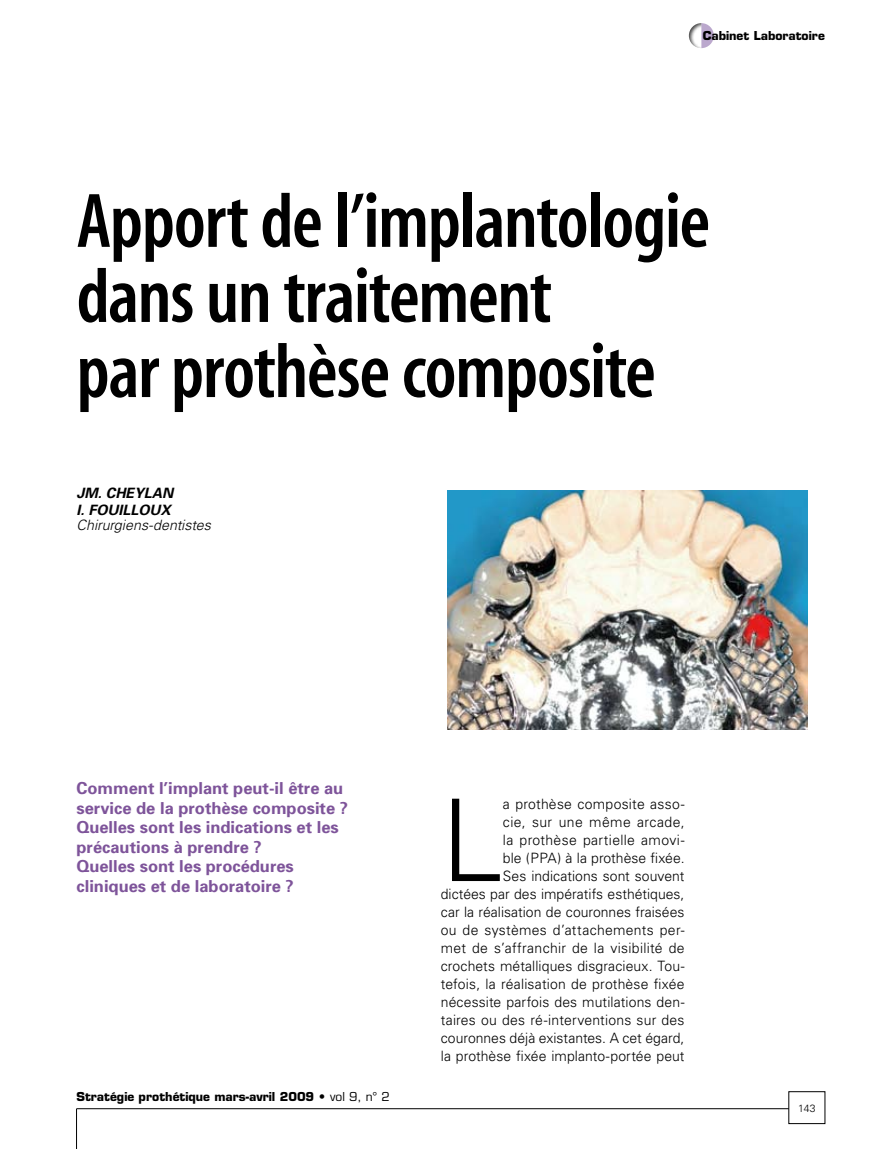
<style>
.page{position:relative;width:893px;height:1149px;background:#fff}
.page>*{position:absolute;margin:0;border:0;box-sizing:border-box;transform-origin:0 0}
.t1{font:300 114px "Univers";color:#000}
.t2{font:600 condensed 78px/75px "Myriad";letter-spacing:-.015em;color:#000}
.t3{font:700 16.5px/19.5px "Univers";color:#7e549a}
.t4{font:300 14.25px/18px "Univers";letter-spacing:.01em;color:#000;text-align:right}
.t5{font:italic 700 14.25px/17.1px "Univers";color:#000}
.t6{font:italic 300 14.25px "Univers";color:#000}
.t7{font:700 12px "Eurostile";color:#000}
.t8{font:300 10.5px "Univers";color:#000}
.s1{font-weight:400}
</style>
<div class="page">
<hr style="left:77px;top:1108px;width:712px;height:1px;background:#000">
<hr style="left:76px;top:1108px;width:1px;height:40px;background:#000">
<svg style="left:703px;top:23px;width:11px;height:25px"></svg>
<div style="left:686px;top:23px;width:17px;height:27px;background:#000;opacity:.75"></div>
<img style="left:447px;top:490px;width:361px;height:239px">
<p class="t7" style="left:703px;top:28px;width:124px">Cabinet Laboratoire</p>
<h2 class="t2" style="left:77px;top:187px;width:635px">Apport de l’implantologie dans un traitement<br>par prothèse composite</h2>
<p class="t5" style="left:77px;top:484px;width:98px">JM. CHEYLAN<br>I. FOUILLOUX</p>
<p class="t6" style="left:77px;top:516px;width:136px">Chirurgiens-dentistes</p>
<p class="t3" style="left:77px;top:778px;width:273px">Comment l’implant peut-il être au service de la prothèse composite ?<br>Quelles sont les indications et les précautions à prendre ?<br>Quelles sont les procédures cliniques et de laboratoire ?</p>
<p class="t7" style="left:77px;top:1089px;width:315px">Stratégie prothétique mars-avril 2009 • <span class="s1">vol 9, n° 2</span></p>
<h1 class="t1" style="left:441px;top:771px;width:64px">L</h1>
<p class="t4" style="left:441px;top:794px;width:245px">a prothèse composite asso-<br>cie, sur une même arcade,<br>la prothèse partielle amovi-<br>ble (PPA) à la prothèse fixée.<br>Ses indications sont souvent<br>dictées par des impératifs esthétiques, car la réalisation de couronnes fraisées ou de systèmes d’attachements per&shy;met de s’affranchir de la visibilité de crochets métalliques disgracieux. Tou&shy;tefois, la réalisation de prothèse fixée nécessite parfois des mutilations den&shy;taires ou des ré-interventions sur des couronnes déjà existantes. A cet égard, la prothèse fixée implanto-portée peut</p>
<p class="t8" style="left:798px;top:1101px;width:19px">143</p>
</div>
